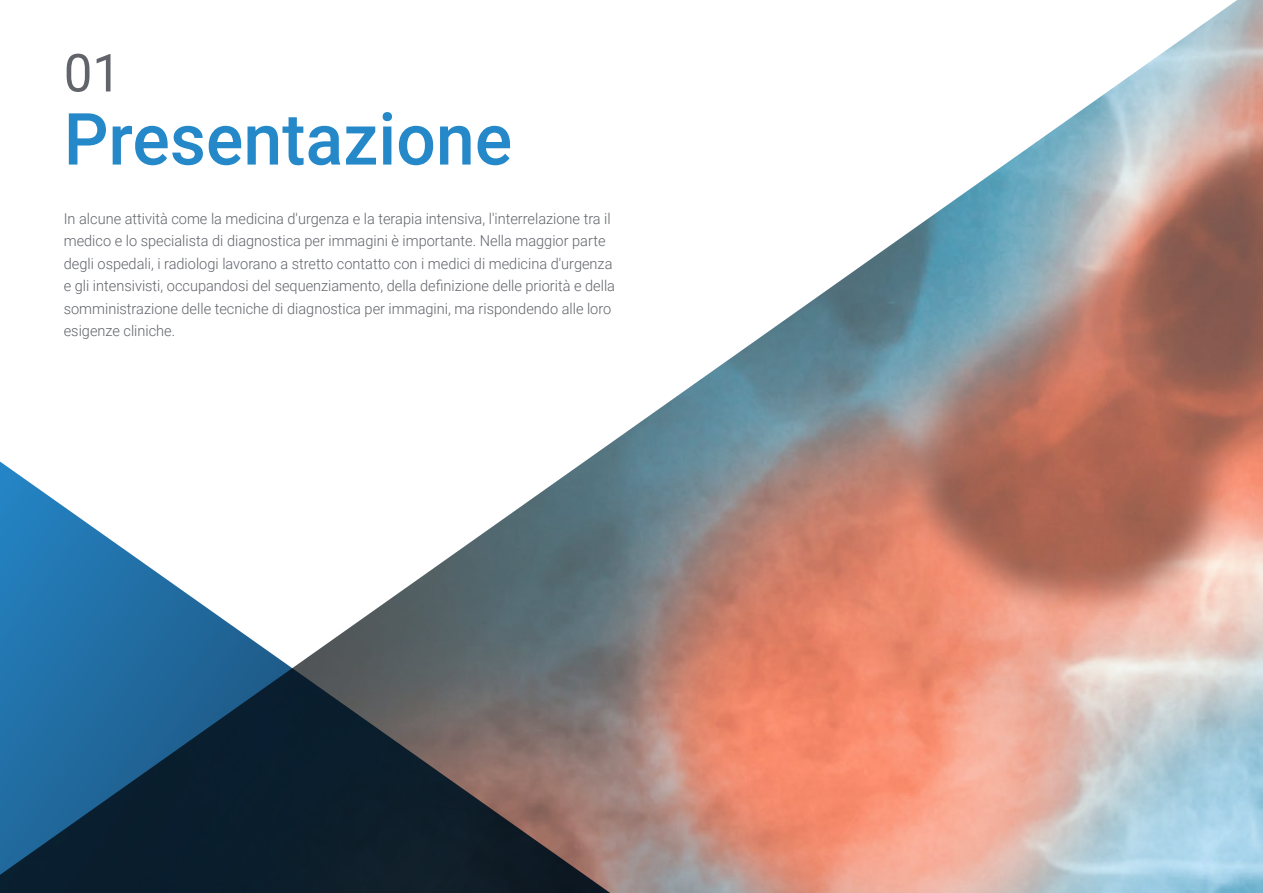
<style>
.page{position:relative;width:1263px;height:893px;background:#fff}
.page>*{position:absolute;margin:0;border:0;box-sizing:border-box;transform-origin:0 0}
.t1{font:500 72px "Roboto";color:#2488c9}
.t2{font:52.5px "Roboto";color:#61646a}
.t3{font:300 15px/22.5px "Roboto";color:#61646a}
</style>
<div class="page">
<img style="left:606px;top:0;width:657px;height:893px">
<svg style="left:0;top:446px;width:640px;height:447px"></svg>
<h2 class="t2" style="left:64px;top:36px;width:59px">01</h2>
<h1 class="t1" style="left:64px;top:89px;width:450px">Presentazione</h1>
<p class="t3" style="left:64px;top:207px;width:553px">In alcune attività come la medicina d'urgenza e la terapia intensiva, l'interrelazione tra il medico e lo specialista di diagnostica per immagini è importante. Nella maggior parte degli ospedali, i radiologi lavorano a stretto contatto con i medici di medicina d'urgenza e gli intensivisti, occupandosi del sequenziamento, della definizione delle priorità e della somministrazione delle tecniche di diagnostica per immagini, ma rispondendo alle loro esigenze cliniche.</p>
</div>
